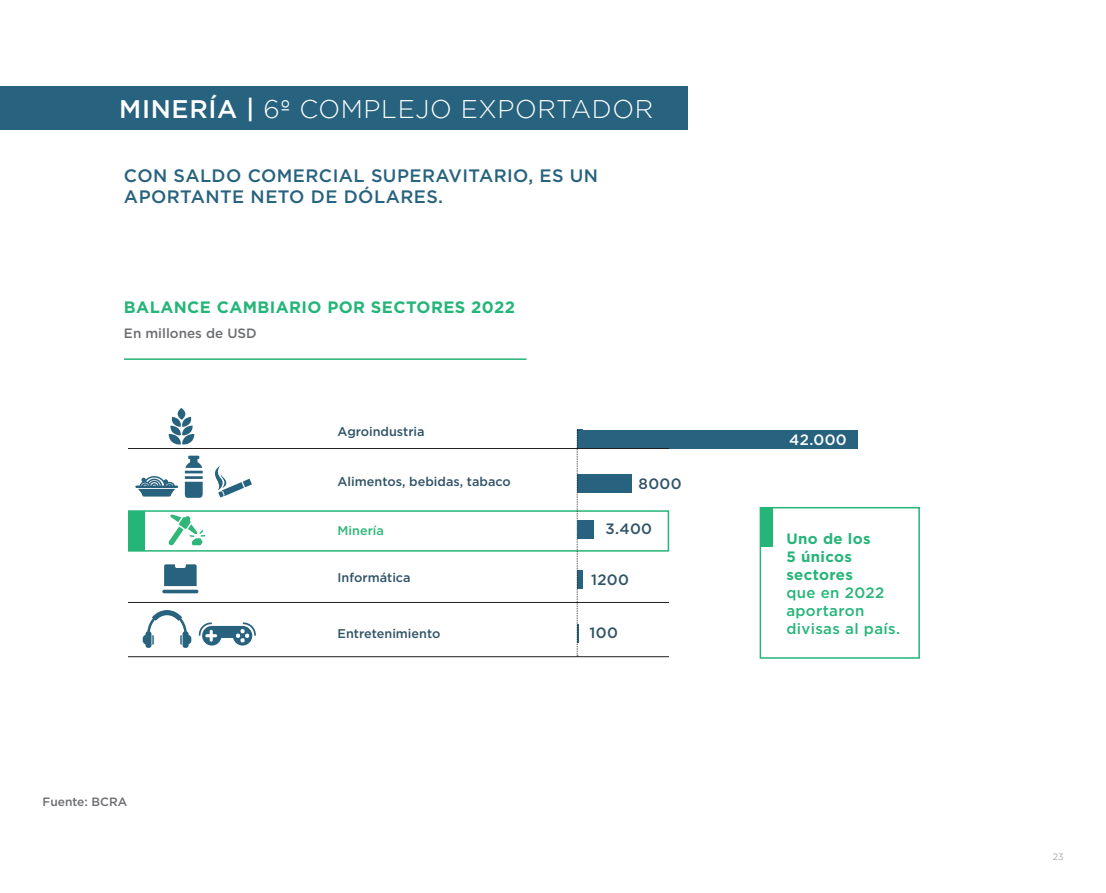
<style>
.page{position:relative;width:1106px;height:893px;background:#fff}
.page>*{position:absolute;margin:0;border:0;box-sizing:border-box;transform-origin:0 0}
.t1{font:300 25.5px "Gotham";letter-spacing:.025em;color:#fff}
.t2{font:500 18px/21px "Gotham";letter-spacing:.025em;color:#27627e}
.t3{font:700 16.5px "Gotham";letter-spacing:.025em;color:#25b579}
.t4{font:500 15px/18px "Gotham";letter-spacing:.025em;color:#25b579}
.t5{font:500 15px "Gotham";letter-spacing:.025em;color:#305367}
.t6{font:500 15px "Gotham";color:#fff}
.t7{font:500 13.5px "Gotham";color:#6c6d70}
.t8{font:500 12.6px "Gotham";color:#305367}
.t9{font:500 12.6px "Gotham";color:#2eb779}
.t10{font:500 12px "Gotham";color:#6c6d70}
.t11{font:300 10.5px "Arquitecta";color:#808285}
.s1{font-weight:500}
.s2{font-weight:700}
</style>
<div class="page">
<div style="left:0;top:86px;width:687px;height:44px;background:#27627e"></div>
<div style="left:759px;top:507px;width:161px;height:152px;border:2px solid #25b579"></div>
<div style="left:760px;top:508px;width:13px;height:38px;background:#25b579"></div>
<div style="left:129px;top:511px;width:16px;height:40px;background:#25b579"></div>
<div style="left:128px;top:510px;width:541px;height:42px;border:2px solid #25b579"></div>
<div style="left:577px;top:430px;width:280px;height:18px;background:#27627e"></div>
<div style="left:577px;top:570px;width:6px;height:18px;background:#27627e"></div>
<div style="left:577px;top:474px;width:54px;height:19px;background:#27627e"></div>
<div style="left:577px;top:429px;width:6px;height:19px;background:#27627e"></div>
<svg style="left:577px;top:430px;width:2px;height:226px"></svg>
<div style="left:577px;top:520px;width:17px;height:19px;background:#27627e"></div>
<hr style="left:128px;top:602px;width:541px;height:1px;background:#231f20">
<hr style="left:128px;top:448px;width:541px;height:1px;background:#231f20">
<hr style="left:128px;top:656px;width:541px;height:1px;background:#231f20">
<svg style="left:169px;top:408px;width:25px;height:37px"></svg>
<svg style="left:169px;top:514px;width:36px;height:31px"></svg>
<svg style="left:162px;top:564px;width:36px;height:29px"></svg>
<svg style="left:135px;top:476px;width:43px;height:21px"></svg>
<svg style="left:185px;top:456px;width:18px;height:42px"></svg>
<svg style="left:215px;top:466px;width:37px;height:31px"></svg>
<svg style="left:143px;top:610px;width:48px;height:38px"></svg>
<svg style="left:199px;top:622px;width:57px;height:23px"></svg>
<hr style="left:124px;top:358px;width:402px;height:2px;background:#25b579">
<p class="t1" style="left:119px;top:95px;width:535px"><span class="s1">MINERÍA |</span> 6º COMPLEJO EXPORTADOR</p>
<p class="t2" style="left:124px;top:164px;width:475px">CON SALDO COMERCIAL SUPERAVITARIO, ES UN<br>APORTANTE NETO DE DÓLARES.</p>
<p class="t3" style="left:124px;top:297px;width:393px">BALANCE CAMBIARIO POR SECTORES 2022</p>
<p class="t7" style="left:124px;top:326px;width:134px">En millones de USD</p>
<p class="t10" style="left:43px;top:794px;width:86px">Fuente: BCRA</p>
<p class="t8" style="left:337px;top:424px;width:88px">Agroindustria</p>
<p class="t8" style="left:337px;top:474px;width:175px">Alimentos, bebidas, tabaco</p>
<p class="t5" style="left:638px;top:475px;width:45px">8000</p>
<p class="t9" style="left:337px;top:523px;width:48px">Minería</p>
<p class="t5" style="left:605px;top:520px;width:48px">3.400</p>
<p class="t8" style="left:337px;top:571px;width:74px">Informática</p>
<p class="t5" style="left:591px;top:571px;width:39px">1200</p>
<p class="t8" style="left:337px;top:627px;width:104px">Entretenimiento</p>
<p class="t5" style="left:589px;top:624px;width:30px">100</p>
<p class="t6" style="left:789px;top:431px;width:59px">42.000</p>
<p class="t4" style="left:786px;top:529px;width:115px"><span class="s2">Uno de los<br>5 únicos sectores<br></span>que en 2022 aportaron divisas al país.</p>
<p class="t11" style="left:1052px;top:850px;width:12px">23</p>
</div>
